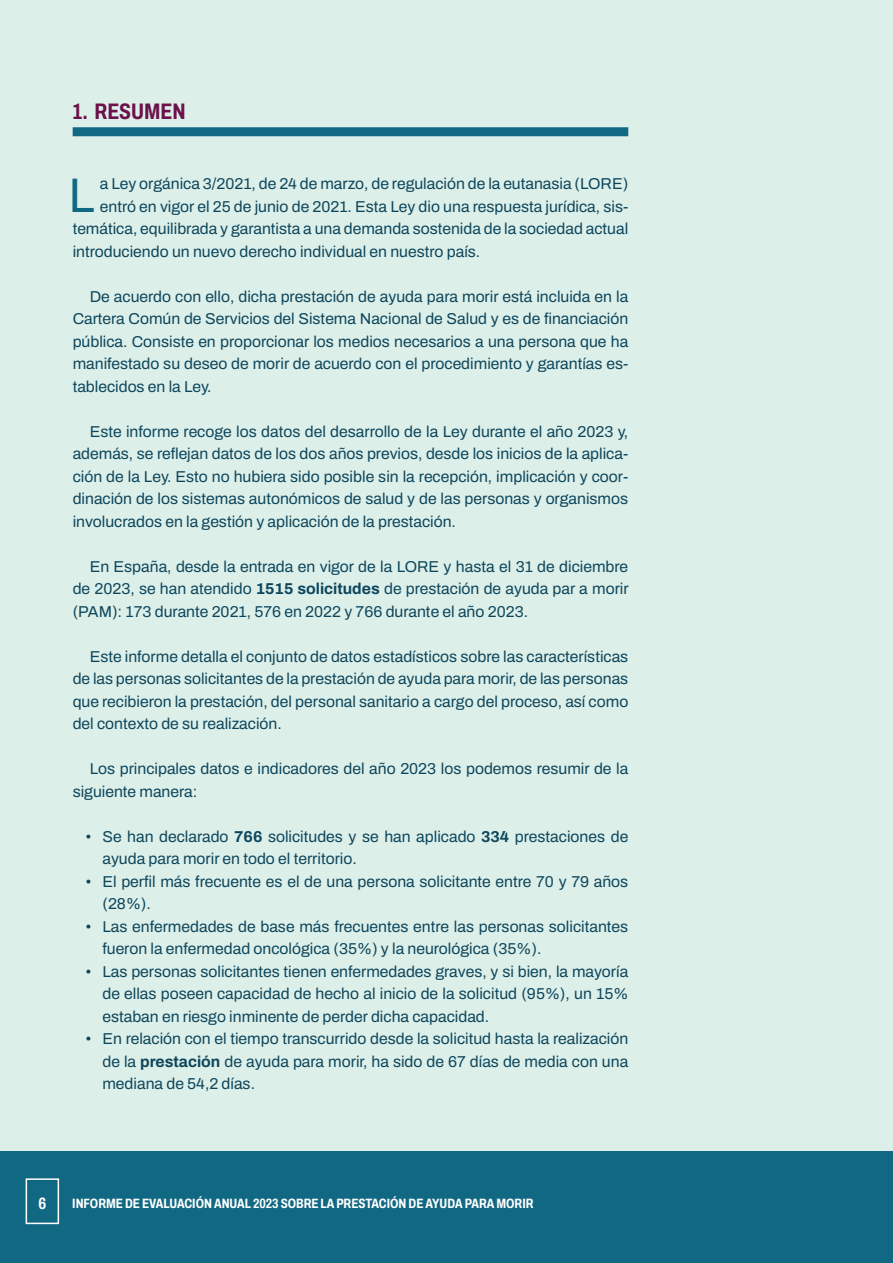
<style>
.page{position:relative;width:893px;height:1263px;background:#ddefe9}
.page>*{position:absolute;margin:0;border:0;box-sizing:border-box;transform-origin:0 0}
.t1{font:48.6px "Archivo";color:#116883}
.t2{font:700 22.5px "Archivo Condensed";color:#6c124a}
.t3{font:700 16.5px "Archivo Condensed";color:#fff}
.t4{font:15.75px/22.5px "Archivo";color:#0d465c;text-align:justify}
.t5{font:700 13.5px "Archivo Condensed";color:#fff}
.s1{font-weight:700}
</style>
<div class="page">
<div style="left:0;top:1151px;width:893px;height:112px;background:#116883"></div>
<svg style="left:27px;top:1224px;width:31px;height:1px"></svg>
<div style="left:26px;top:1178px;width:33px;height:46px;border:2px solid #fff"></div>
<div style="left:73px;top:127px;width:555px;height:9px;background:#116883"></div>
<h2 class="t2" style="left:73px;top:94px;width:114px">1. RESUMEN</h2>
<h1 class="t1" style="left:68px;top:158px;width:28px">L</h1>
<p class="t4" style="left:100px;top:172px;width:530px">a Ley orgánica 3/2021, de 24 de marzo, de regulación de la eutanasia (LORE)</p>
<p class="t4" style="left:100px;top:195px;width:530px">entró en vigor el 25 de junio de 2021. Esta Ley dio una respuesta jurídica, sis-</p>
<p class="t4" style="left:73px;top:217px;width:557px">temática, equilibrada y garantista a una demanda sostenida de la sociedad actual</p>
<p class="t4" style="left:73px;top:240px;width:409px">introduciendo un nuevo derecho individual en nuestro país.</p>
<p class="t4" style="left:73px;top:285px;width:557px;text-indent:17px">De acuerdo con ello, dicha prestación de ayuda para morir está incluida en la Cartera Común de Servicios del Sistema Nacional de Salud y es de financiación pública. Consiste en proporcionar los medios necesarios a una persona que ha manifestado su deseo de morir de acuerdo con el procedimiento y garantías es&shy;tablecidos en la Ley.</p>
<p class="t4" style="left:73px;top:420px;width:557px;text-indent:17px">Este informe recoge los datos del desarrollo de la Ley durante el año 2023 y, además, se reflejan datos de los dos años previos, desde los inicios de la aplica&shy;ción de la Ley. Esto no hubiera sido posible sin la recepción, implicación y coor&shy;dinación de los sistemas autonómicos de salud y de las personas y organismos involucrados en la gestión y aplicación de la prestación.</p>
<p class="t4" style="left:73px;top:555px;width:557px;text-indent:17px">En España, desde la entrada en vigor de la LORE y hasta el 31 de diciembre de 2023, se han atendido <span class="s1">1515 solicitudes</span> de prestación de ayuda par a morir (PAM): 173 durante 2021, 576 en 2022 y 766 durante el año 2023.</p>
<p class="t4" style="left:73px;top:645px;width:557px;text-indent:17px">Este informe detalla el conjunto de datos estadísticos sobre las características de las personas solicitantes de la prestación de ayuda para morir, de las personas que recibieron la prestación, del personal sanitario a cargo del proceso, así como del contexto de su realización.</p>
<p class="t4" style="left:73px;top:757px;width:557px;text-indent:17px">Los principales datos e indicadores del año 2023 los podemos resumir de la siguiente manera:</p>
<p class="t4" style="left:102px;top:825px;width:527px;text-indent:-17px">• Se han declarado <span class="s1">766</span> solicitudes y se han aplicado <span class="s1">334</span> prestaciones de ayuda para morir en todo el territorio.</p>
<p class="t4" style="left:102px;top:870px;width:527px;text-indent:-17px">• El perfil más frecuente es el de una persona solicitante entre 70 y 79 años (28%).</p>
<p class="t4" style="left:102px;top:915px;width:527px;text-indent:-17px">• Las enfermedades de base más frecuentes entre las personas solicitantes fueron la enfermedad oncológica (35%) y la neurológica (35%).</p>
<p class="t4" style="left:102px;top:960px;width:527px;text-indent:-17px">• Las personas solicitantes tienen enfermedades graves, y si bien, la mayoría de ellas poseen capacidad de hecho al inicio de la solicitud (95%), un 15% estaban en riesgo inminente de perder dicha capacidad.</p>
<p class="t4" style="left:102px;top:1028px;width:527px;text-indent:-17px">• En relación con el tiempo transcurrido desde la solicitud hasta la realización de la <span class="s1">prestación</span> de ayuda para morir, ha sido de 67 días de media con una mediana de 54,2 días.</p>
<p class="t3" style="left:38px;top:1190px;width:9px">6</p>
<p class="t5" style="left:72px;top:1193px;width:463px">INFORME DE EVALUACIÓN ANUAL 2023 SOBRE LA PRESTACIÓN DE AYUDA PARA MORIR</p>
</div>
